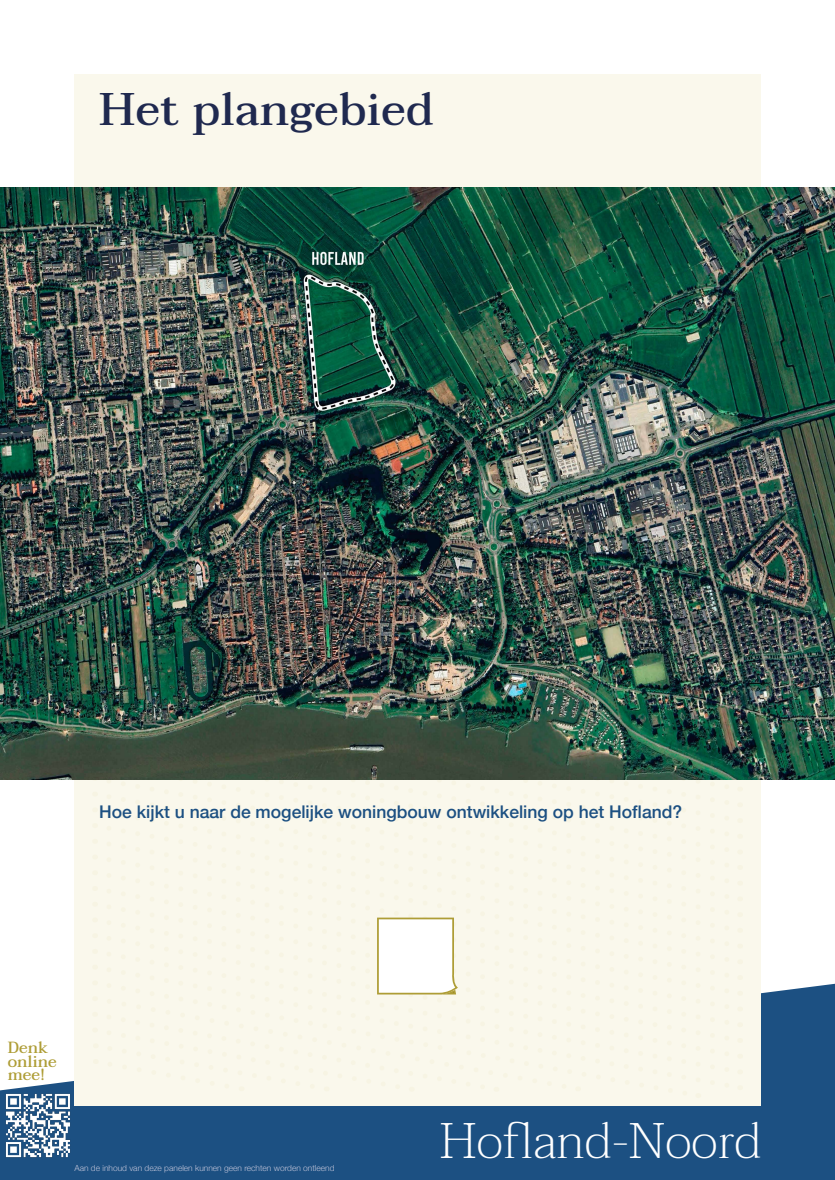
<style>
.page{position:relative;width:835px;height:1180px;background:#fff}
.page>*{position:absolute;margin:0;border:0;box-sizing:border-box;transform-origin:0 0}
.t1{font:200 49.7px "Taviraj";color:#fff}
.t2{font:500 45.5px "Taviraj";letter-spacing:.01em;color:#1f294f}
.t3{font:500 17.5px "Helvetica Neue";color:#1c5082}
.t4{font:500 16.1px/13.6px "Taviraj";color:#ae9d36}
.t5{font:300 8.4px "Helvetica Neue";color:#bec2d7}
</style>
<div class="page">
<svg style="left:0;top:983px;width:834px;height:197px;background:#366490"></svg>
<div style="left:74px;top:74px;width:686px;height:1031px;background:#faf8ec"></div>
<img style="left:0;top:1085px;width:78px;height:81px">
<svg style="left:377px;top:917px;width:81px;height:77px;background:#f8f6ed"></svg>
<img style="left:0;top:188px;width:834px;height:592px">
<h2 class="t2" style="left:99px;top:73px;width:336px">Het plangebied</h2>
<p class="t3" style="left:99px;top:798px;width:584px">Hoe kijkt u naar de mogelijke woningbouw ontwikkeling op het Hofland?</p>
<p class="t4" style="left:8px;top:1041px;width:51px">Denk online mee!</p>
<p class="t5" style="left:74px;top:1161px;width:261px">Aan de inhoud van deze panelen kunnen geen rechten worden ontleend</p>
<h1 class="t1" style="left:440px;top:1102px;width:323px">Hofland-Noord</h1>
</div>
